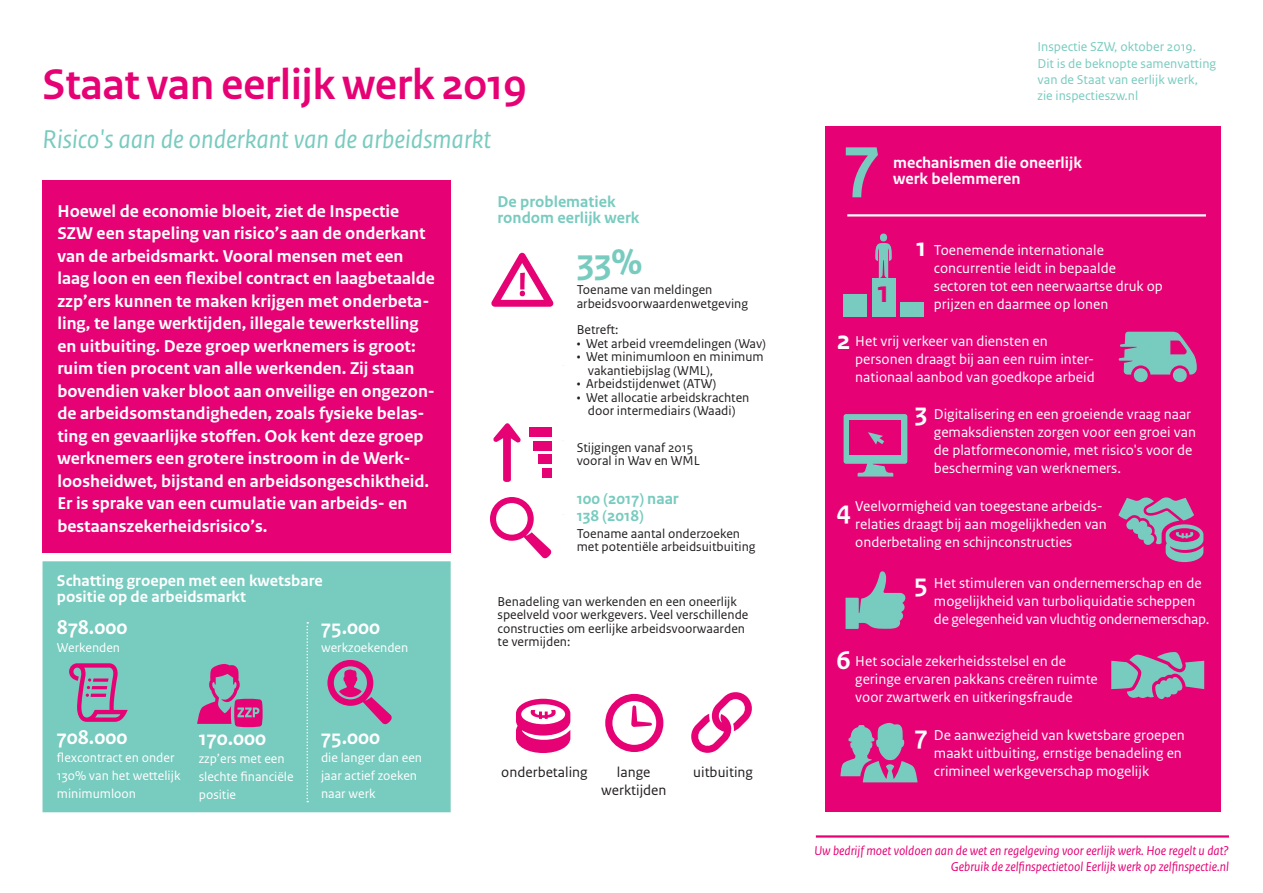
<style>
.page{position:relative;width:1263px;height:893px;background:#fff}
.page>*{position:absolute;margin:0;border:0;box-sizing:border-box;transform-origin:0 0}
.t1{font:700 75px "Rijksoverheid Sans Text";color:#78cbbf}
.t2{font:700 45px "Rijksoverheid Sans Heading";color:#e60275}
.t3{font:700 37.5px "Rijksoverheid Sans Text";color:#78cbbf}
.t4{font:700 31.5px "Rijksoverheid Sans Text";color:#e60275}
.t5{font:italic 27px "Rijksoverheid Sans Text";color:#78cbbf}
.t6{font:700 27px "Rijksoverheid Sans Text";color:#fff}
.t7{font:700 21px "Rijksoverheid Sans Text";color:#fff}
.t8{font:700 18px/22.5px "Rijksoverheid Sans Text";color:#fff}
.t9{font:700 16.5px/16.5px "Rijksoverheid Sans Text";color:#fff}
.t10{font:700 16.5px/16.5px "Rijksoverheid Sans Text";color:#78cbbf}
.t11{font:15px/18px "Rijksoverheid Sans Text";color:#fff}
.t12{font:15px/18px "Rijksoverheid Sans Text";color:#231f20;text-align:center}
.t13{font:13.5px/13.5px "Rijksoverheid Sans Text";color:#231f20}
.t14{font:13.5px/18px "Rijksoverheid Sans Text";color:#fff}
.t15{font:italic 13.5px/16.2px "Rijksoverheid Sans Text";color:#e60275;text-align:right}
.t16{font:13.5px/16.2px "Rijksoverheid Sans Text";color:#78cbbf}
</style>
<div class="page">
<div style="left:43px;top:561px;width:408px;height:251px;background:#78cbbf"></div>
<div style="left:43px;top:181px;width:408px;height:372px;background:#e60275"></div>
<svg style="left:516px;top:699px;width:54px;height:54px"></svg>
<svg style="left:69px;top:663px;width:59px;height:59px;background:#9d86a5"></svg>
<svg style="left:327px;top:660px;width:65px;height:65px;background:#9e84a5"></svg>
<svg style="left:491px;top:253px;width:62px;height:54px"></svg>
<svg style="left:493px;top:423px;width:28px;height:59px"></svg>
<div style="left:529px;top:428px;width:22px;height:9px;background:#e60275"></div>
<div style="left:533px;top:441px;width:18px;height:9px;background:#e60275"></div>
<div style="left:538px;top:455px;width:13px;height:9px;background:#e60275"></div>
<div style="left:542px;top:468px;width:9px;height:9px;background:#e60275"></div>
<svg style="left:490px;top:497px;width:62px;height:62px"></svg>
<svg style="left:605px;top:694px;width:58px;height:58px"></svg>
<svg style="left:197px;top:663px;width:66px;height:64px;background:#a479a1"></svg>
<svg style="left:691px;top:692px;width:61px;height:61px"></svg>
<hr style="left:816px;top:835px;width:413px;height:3px;background:#e60275">
<div style="left:825px;top:127px;width:395px;height:685px;background:#e60275"></div>
<svg style="left:1118px;top:497px;width:85px;height:65px"></svg>
<hr style="left:847px;top:214px;width:359px;height:3px;background:#fff">
<div style="left:1173px;top:368px;width:14px;height:14px;background:#78cbbf;border-radius:50%"></div>
<div style="left:1134px;top:368px;width:14px;height:14px;background:#78cbbf;border-radius:50%"></div>
<svg style="left:1119px;top:332px;width:78px;height:43px"></svg>
<div style="left:843px;top:294px;width:24px;height:22px;background:#78cbbf"></div>
<div style="left:900px;top:302px;width:23px;height:14px;background:#78cbbf"></div>
<div style="left:872px;top:278px;width:24px;height:38px;background:#78cbbf"></div>
<div style="left:880px;top:234px;width:7px;height:7px;background:#78cbbf;border-radius:50%"></div>
<svg style="left:875px;top:243px;width:17px;height:35px"></svg>
<svg style="left:843px;top:414px;width:64px;height:63px"></svg>
<svg style="left:845px;top:571px;width:60px;height:58px"></svg>
<svg style="left:1111px;top:652px;width:93px;height:48px"></svg>
<svg style="left:840px;top:722px;width:77px;height:60px"></svg>
<svg style="left:306px;top:622px;width:2px;height:180px"></svg>
<h2 class="t2" style="left:43px;top:59px;width:485px">Staat van eerlijk werk 2019</h2>
<h3 class="t5" style="left:43px;top:124px;width:450px">Risico's aan de onderkant van de arbeidsmarkt</h3>
<p class="t8" style="left:57px;top:200px;width:379px">Hoewel de economie bloeit, ziet de Inspectie SZW een stapeling van risico’s aan de onderkant van de arbeidsmarkt. Vooral mensen met een laag loon en een flexibel contract en laagbetaalde zzp’ers kunnen te maken krijgen met onderbeta&shy;ling, te lange werktijden, illegale tewerkstelling en uitbuiting. Deze groep werknemers is groot: ruim tien procent van alle werkenden. Zij staan bovendien vaker bloot aan onveilige en ongezon&shy;de arbeidsomstandigheden, zoals fysieke belas&shy;ting en gevaarlijke stoffen. Ook kent deze groep werknemers een grotere instroom in de Werk&shy;loosheidwet, bijstand en arbeidsongeschiktheid.<br>Er is sprake van een cumulatie van arbeids- en bestaanszekerheidsrisico’s.</p>
<p class="t9" style="left:57px;top:572px;width:267px">Schatting groepen met een kwetsbare positie op de arbeidsmarkt</p>
<h3 class="t7" style="left:57px;top:615px;width:72px">878.000</h3>
<p class="t14" style="left:57px;top:638px;width:65px">Werkenden</p>
<h3 class="t7" style="left:321px;top:615px;width:61px">75.000</h3>
<p class="t14" style="left:321px;top:638px;width:89px">werkzoekenden</p>
<h3 class="t7" style="left:57px;top:725px;width:72px">708.000</h3>
<p class="t14" style="left:57px;top:749px;width:125px">flexcontract en onder<br>130% van het wettelijk minimumloon</p>
<h3 class="t7" style="left:199px;top:726px;width:69px">170.000</h3>
<p class="t14" style="left:199px;top:750px;width:96px">zzp’ers met een slechte financiële positie</p>
<h3 class="t7" style="left:321px;top:725px;width:61px">75.000</h3>
<p class="t14" style="left:321px;top:749px;width:103px">die langer dan een jaar actief zoeken naar werk</p>
<p class="t10" style="left:497px;top:193px;width:143px">De problematiek rondom eerlijk werk</p>
<h3 class="t3" style="left:577px;top:240px;width:67px">33%</h3>
<p class="t13" style="left:577px;top:283px;width:173px">Toename van meldingen arbeidsvoorwaardenwetgeving</p>
<p class="t13" style="left:577px;top:323px;width:43px">Betreft:</p>
<p class="t13" style="left:577px;top:337px;width:191px">• Wet arbeid vreemdelingen (Wav)</p>
<p class="t13" style="left:588px;top:350px;width:187px;text-indent:-11px">• Wet minimumloon en minimum&shy;vakantiebijslag (WML),</p>
<p class="t13" style="left:577px;top:377px;width:141px">• Arbeidstijdenwet (ATW)</p>
<p class="t13" style="left:577px;top:391px;width:174px;text-align:center">• Wet allocatie arbeidskrachten door intermediairs (Waadi)</p>
<p class="t13" style="left:577px;top:441px;width:125px">Stijgingen vanaf 2015 vooral in Wav en WML</p>
<p class="t10" style="left:577px;top:491px;width:104px">100 (2017) naar<br>138 (2018)</p>
<p class="t13" style="left:577px;top:527px;width:180px">Toename aantal onderzoeken met potentiële arbeidsuitbuiting</p>
<p class="t13" style="left:497px;top:595px;width:252px">Benadeling van werkenden en een oneerlijk speelveld voor werkgevers. Veel verschillende constructies om eerlijke arbeidsvoorwaarden te vermijden:</p>
<p class="t12" style="left:501px;top:764px;width:88px">onderbetaling</p>
<p class="t12" style="left:601px;top:764px;width:67px">lange werktijden</p>
<p class="t12" style="left:693px;top:764px;width:61px">uitbuiting</p>
<p class="t16" style="left:1037px;top:39px;width:180px">Inspectie SZW, oktober 2019.<br>Dit is de beknopte samenvatting van de Staat van eerlijk werk, zie inspectieszw.nl</p>
<h1 class="t1" style="left:844px;top:118px;width:37px">7</h1>
<p class="t9" style="left:893px;top:154px;width:190px">mechanismen die oneerlijk werk belemmeren</p>
<h3 class="t4" style="left:877px;top:274px;width:13px">1</h3>
<h3 class="t6" style="left:916px;top:232px;width:12px">1</h3>
<p class="t11" style="left:934px;top:241px;width:231px">Toenemende internationale concurrentie leidt in bepaalde sectoren tot een neerwaartse druk op prijzen en daarmee op lonen</p>
<h3 class="t6" style="left:837px;top:325px;width:15px">2</h3>
<p class="t11" style="left:855px;top:332px;width:241px">Het vrij verkeer van diensten en personen draagt bij aan een ruim inter&shy;nationaal aanbod van goedkope arbeid</p>
<h3 class="t6" style="left:915px;top:396px;width:14px">3</h3>
<p class="t11" style="left:934px;top:406px;width:264px">Digitalisering en een groeiende vraag naar gemaksdiensten zorgen voor een groei van de platformeconomie, met risico's voor de bescherming van werknemers.</p>
<p class="t11" style="left:855px;top:498px;width:253px">Veelvormigheid van toegestane arbeids&shy;relaties draagt bij aan mogelijkheden van onderbetaling en schijnconstructies</p>
<h3 class="t6" style="left:836px;top:495px;width:16px">4</h3>
<h3 class="t6" style="left:914px;top:568px;width:15px">5</h3>
<p class="t11" style="left:934px;top:574px;width:277px">Het stimuleren van ondernemerschap en de mogelijkheid van turboliquidatie scheppen de gelegenheid van vluchtig ondernemerschap.</p>
<h3 class="t6" style="left:836px;top:645px;width:16px">6</h3>
<p class="t11" style="left:855px;top:652px;width:244px">Het sociale zekerheidsstelsel en de geringe ervaren pakkans creëren ruimte voor zwartwerk en uitkeringsfraude</p>
<p class="t11" style="left:934px;top:726px;width:252px">De aanwezigheid van kwetsbare groepen maakt uitbuiting, ernstige benadeling en crimineel werkgeverschap mogelijk</p>
<h3 class="t6" style="left:915px;top:720px;width:14px">7</h3>
<p class="t15" style="left:814px;top:843px;width:416px">Uw bedrijf moet voldoen aan de wet en regelgeving voor eerlijk werk. Hoe regelt u dat?<br>Gebruik de zelfinspectietool Eerlijk werk op zelfinspectie.nl</p>
</div>
